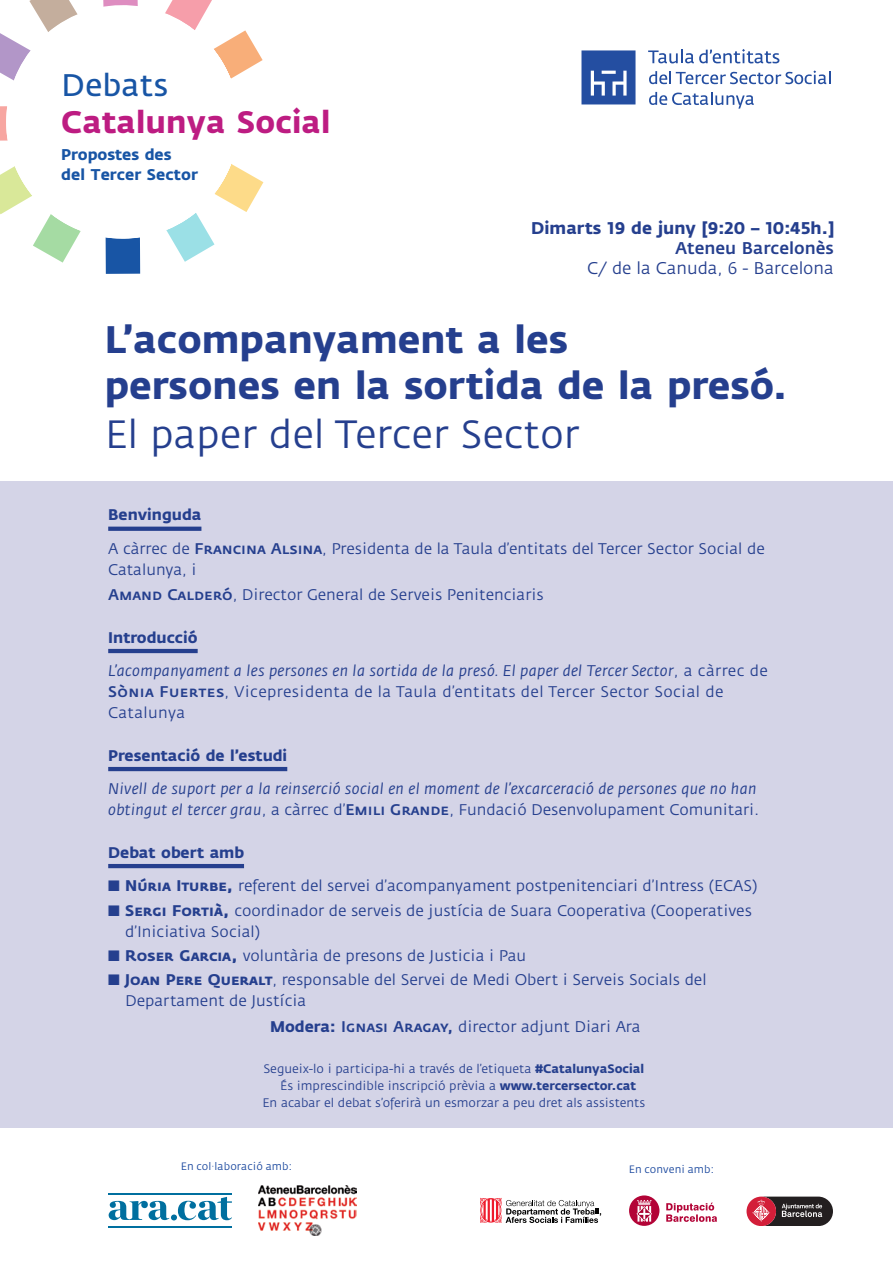
<style>
.page{position:relative;width:893px;height:1263px;background:#fff}
.page>*{position:absolute;margin:0;border:0;box-sizing:border-box;transform-origin:0 0}
.t1{font:39px "Fedra Sans";color:#253f8e}
.t2{font:700 37.95px/45.6px "Fedra Sans";color:#253f8e}
.t3{font:700 30.9px "Fedra Sans";letter-spacing:.005em;color:#bd1c82}
.t4{font:30.9px "Fedra Sans";letter-spacing:.005em;color:#1855a5}
.t5{font:700 16.8px "Fedra Sans";color:#253f8e}
.t6{font:16.8px "Fedra Sans";color:#253f8e}
.t7{font:500 16.8px "Fedra Sans";color:#253f8e}
.t8{font:700 15.45px/19.8px "Fedra Sans";letter-spacing:.005em;color:#1855a5}
.t9{font:15.3px/21px "Fedra Sans";color:#253f8e}
.t10{font:15.3px/21px "Fedra Sans";letter-spacing:.025em;color:#253f8e}
.t11{font:italic 15.3px/21px "Fedra Sans";letter-spacing:.025em;color:#253f8e}
.t12{font:700 15.3px "Fedra Sans";color:#253f8e}
.t13{font:12.15px "Fedra Sans";color:#253f8e}
.t14{font:10.65px "Fedra Sans";letter-spacing:.01em;color:#18469d}
.s1{font-family:"Fedra Sans Medium SC"}
.s2{font-style:italic}
.s3{font-style:normal}
.s4{font-family:"Fedra Sans Medium SC";font-style:normal}
.s5{font-family:"Fedra Sans Bold SC"}
.s6{font-weight:700}
</style>
<div class="page">
<div style="left:0;top:481px;width:893px;height:646px;background:#d4d4e7"></div>
<svg style="left:581px;top:50px;width:54px;height:54px;background:#4166ad"></svg>
<svg style="left:648px;top:49px;width:131px;height:14px"></svg>
<svg style="left:649px;top:70px;width:181px;height:14px"></svg>
<svg style="left:649px;top:92px;width:105px;height:17px"></svg>
<svg style="left:48px;top:47px;width:215px;height:227px"></svg>
<svg style="left:0;top:0;width:254px;height:253px"></svg>
<hr style="left:109px;top:1193px;width:123px;height:1px;background:#006f9f">
<hr style="left:109px;top:1227px;width:123px;height:1px;background:#006f9f">
<svg style="left:109px;top:1197px;width:123px;height:23px"></svg>
<img style="left:259px;top:1186px;width:98px;height:50px">
<svg style="left:746px;top:1196px;width:87px;height:30px;background:#774d53"></svg>
<svg style="left:480px;top:1198px;width:121px;height:25px"></svg>
<div style="left:629px;top:1195px;width:30px;height:31px;background:#b30437;border-radius:50%"></div>
<svg style="left:636px;top:1200px;width:16px;height:21px"></svg>
<svg style="left:666px;top:1202px;width:51px;height:20px"></svg>
<svg style="left:108px;top:527px;width:93px;height:4px"></svg>
<hr style="left:108px;top:649px;width:90px;height:4px;background:#253f8e">
<hr style="left:108px;top:767px;width:179px;height:4px;background:#253f8e">
<hr style="left:108px;top:864px;width:136px;height:4px;background:#253f8e">
<h3 class="t4" style="left:61px;top:68px;width:109px">Debats</h3>
<h3 class="t3" style="left:61px;top:104px;width:271px">Catalunya Social</h3>
<p class="t8" style="left:61px;top:145px;width:138px">Propostes des del Tercer Sector</p>
<p class="t5" style="left:531px;top:218px;width:304px">Dimarts 19 de juny [9:20 – 10:45h.]</p>
<p class="t7" style="left:675px;top:239px;width:160px">Ateneu Barcelonès</p>
<p class="t6" style="left:587px;top:259px;width:248px">C/ de la Canuda, 6 - Barcelona</p>
<h2 class="t2" style="left:105px;top:317px;width:684px">L’acompanyament a les<br>persones en la sortida de la presó.</h2>
<h1 class="t1" style="left:105px;top:414px;width:476px">El paper del Tercer Sector</h1>
<p class="t12" style="left:108px;top:506px;width:95px">Benvinguda</p>
<p class="t9" style="left:108px;top:539px;width:658px">A càrrec de <span class="s1">Francina Alsina</span>, Presidenta de la Taula d’entitats del Tercer Sector Social de<br>Catalunya, i</p>
<p class="t9" style="left:108px;top:585px;width:437px"><span class="s1">Amand Calderó</span>, Director General de Serveis Penitenciaris</p>
<p class="t12" style="left:108px;top:628px;width:91px">Introducció</p>
<p class="t10" style="left:108px;top:661px;width:661px"><span class="s2">L’acompanyament a les persones en la sortida de la presó. El paper del Tercer Sector</span>, a càrrec de<br><span class="s1">Sònia Fuertes</span>, Vicepresidenta de la Taula d’entitats del Tercer Sector Social de<br>Catalunya</p>
<p class="t12" style="left:108px;top:746px;width:181px">Presentació de l’estudi</p>
<p class="t11" style="left:108px;top:779px;width:652px">Nivell de suport per a la reinserció social en el moment de l’excarceració de persones que no han obtingut el tercer grau<span class="s3">, a càrrec d’</span><span class="s4">Emili Grande</span><span class="s3">, Fundació Desenvolupament Comunitari.</span></p>
<p class="t12" style="left:108px;top:843px;width:137px">Debat obert amb</p>
<p class="t9" style="left:108px;top:876px;width:651px">■ <span class="s5">Núria Iturbe,</span> referent del servei d’acompanyament postpenitenciari d’Intress (ECAS)</p>
<p class="t9" style="left:125px;top:900px;width:628px;text-indent:-17px">■ <span class="s5">Sergi Fortià,</span> coordinador de serveis de justícia de Suara Cooperativa (Cooperatives d’Iniciativa Social)</p>
<p class="t9" style="left:108px;top:946px;width:420px">■ <span class="s5">Roser Garcia,</span> voluntària de presons de Justicia i Pau</p>
<p class="t9" style="left:125px;top:970px;width:583px;text-indent:-17px">■ <span class="s5">Joan Pere Queralt</span>, responsable del Servei de Medi Obert i Serveis Socials del<br>Departament de Justícia</p>
<p class="t9" style="left:270px;top:1016px;width:372px"><span class="s6">Modera:</span> <span class="s1">Ignasi Aragay,</span> director adjunt Diari Ara</p>
<p class="t13" style="left:263px;top:1062px;width:382px">Segueix-lo i participa-hi a través de l’etiqueta <span class="s6">#CatalunyaSocial</span></p>
<p class="t13" style="left:280px;top:1079px;width:358px">És imprescindible inscripció prèvia a <span class="s6">www.tercersector.cat</span></p>
<p class="t13" style="left:262px;top:1097px;width:384px">En acabar el debat s’oferirà un esmorzar a peu dret als assistents</p>
<p class="t14" style="left:181px;top:1161px;width:113px">En col·laboració amb:</p>
<p class="t14" style="left:629px;top:1164px;width:87px">En conveni amb:</p>
</div>
